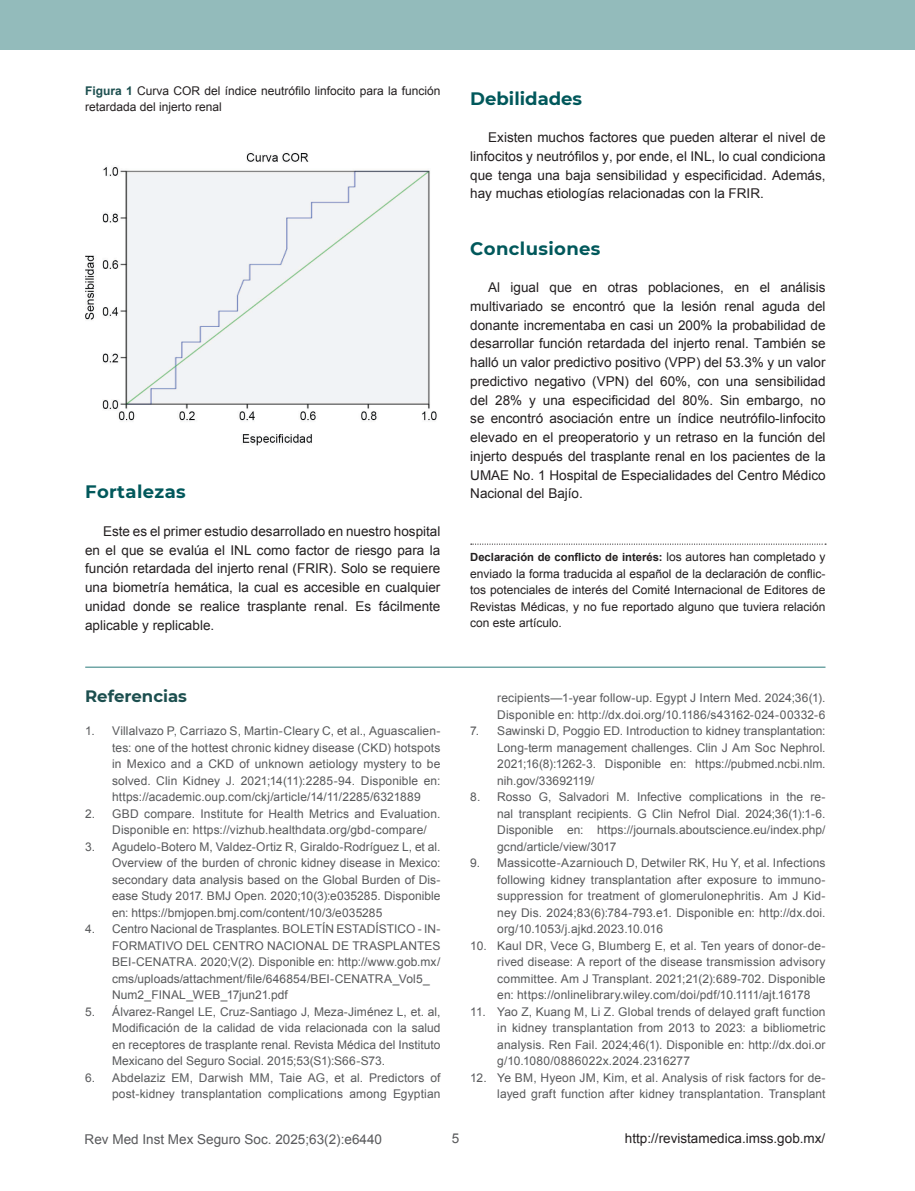
<style>
.page{position:relative;width:915px;height:1191px;background:#fff}
.page>*{position:absolute;margin:0;border:0;box-sizing:border-box;transform-origin:0 0}
.Sub_verde{font:700 18px "Montserrat";letter-spacing:.02em;color:#01585b}
.Sub_verde-2{font:700 18px "Montserrat";color:#01585b}
.Título_referencias{font:700 16.5px "Montserrat";color:#1c4f4f}
.t1{font:13.5px/18.8px "Arial";color:#231f20;text-align:justify}
.t2{font:13.5px "Arial";color:#58595b}
.Referencias{font:12px/16.5px "Arial";letter-spacing:.01em;color:#58595b;text-align:justify}
.Declaración{font:12px/16.5px "Arial";color:#231f20;text-align:justify}
.Figuras{font:12px/16.5px "Arial";color:#231f20}
.Declaración-2{font:700 11.25px "Arial";color:#231f20}
.s1{font-weight:700;color:#1c4f4f}
.s2{font-weight:400;font-size:12px}
</style>
<div class="page">
<svg style="left:470px;top:543px;width:355px;height:2px"></svg>
<hr style="left:85px;top:666px;width:740px;height:2px;background:#70a6a6">
<img style="left:85px;top:152px;width:352px;height:294px">
<div style="left:0;top:0;width:914px;height:50px;background:#93bbbb"></div>
<p class="Figuras" style="left:85px;top:82px;width:357px"><span class="s1">Figura 1</span> Curva COR del índice neutrófilo linfocito para la función retardada del injerto renal</p>
<p class="Sub_verde" style="left:85px;top:479px;width:102px">Fortalezas</p>
<p class="t1" style="left:85px;top:522px;width:357px;text-indent:18px">Este es el primer estudio desarrollado en nuestro hospital en el que se evalúa el INL como factor de riesgo para la función retardada del injerto renal (FRIR). Solo se requiere una biometría hemática, la cual es accesible en cualquier unidad donde se realice trasplante renal. Es fácilmente aplicable y replicable.</p>
<p class="Título_referencias" style="left:85px;top:684px;width:103px">Referencias</p>
<p class="Referencias" style="left:112px;top:722px;width:330px;text-indent:-27px">1. Villalvazo P, Carriazo S, Martin-Cleary C, et al., Aguascalien&shy;tes: one of the hottest chronic kidney disease (CKD) hotspots in Mexico and a CKD of unknown aetiology mystery to be solved. Clin Kidney J. 2021;14(11):2285-94. Disponible en: https://academic.oup.com/ckj/article/14/11/2285/6321889</p>
<p class="Referencias" style="left:112px;top:805px;width:330px;text-indent:-27px">2. GBD compare. Institute for Health Metrics and Evaluation.<br>Disponible en: https://vizhub.healthdata.org/gbd-compare/</p>
<p class="Referencias" style="left:112px;top:838px;width:330px;text-indent:-27px">3. Agudelo-Botero M, Valdez-Ortiz R, Giraldo-Rodríguez L, et al.<br>Overview of the burden of chronic kidney disease in Mexico: secondary data analysis based on the Global Burden of Dis&shy;ease Study 2017. BMJ Open. 2020;10(3):e035285. Disponible en: https://bmjopen.bmj.com/content/10/3/e035285</p>
<p class="Referencias" style="left:112px;top:920px;width:330px;text-align:left;text-indent:-27px">4. Centro Nacional de Trasplantes. BOLETÍN ESTADÍSTICO - IN-FORMATIVO DEL CENTRO NACIONAL DE TRASPLANTES BEI-CENATRA. 2020;V(2). Disponible en: http://www.gob.mx/ cms/uploads/attachment/file/646854/BEI-CENATRA_Vol5_ Num2_FINAL_WEB_17jun21.pdf</p>
<p class="Referencias" style="left:112px;top:1003px;width:330px;text-indent:-27px">5. Álvarez-Rangel LE, Cruz-Santiago J, Meza-Jiménez L, et. al, Modificación de la calidad de vida relacionada con la salud en receptores de trasplante renal. Revista Médica del Instituto Mexicano del Seguro Social. 2015;53(S1):S66-S73.</p>
<p class="Referencias" style="left:85px;top:1069px;width:357px;text-align:right">6. Abdelaziz EM, Darwish MM, Taie AG, et al. Predictors of post-kidney transplantation complications among Egyptian</p>
<p class="Sub_verde-2" style="left:470px;top:85px;width:113px">Debilidades</p>
<p class="t1" style="left:470px;top:128px;width:357px;text-indent:18px">Existen muchos factores que pueden alterar el nivel de linfocitos y neutrófilos y, por ende, el INL, lo cual condiciona que tenga una baja sensibilidad y especificidad. Además, hay muchas etiologías relacionadas con la FRIR.</p>
<p class="Sub_verde" style="left:470px;top:235px;width:132px">Conclusiones</p>
<p class="t1" style="left:470px;top:278px;width:357px;text-indent:18px">Al igual que en otras poblaciones, en el análisis multivariado se encontró que la lesión renal aguda del donante incrementaba en casi un 200% la probabilidad de desarrollar función retardada del injerto renal. También se halló un valor predictivo positivo (VPP) del 53.3% y un valor predictivo negativo (VPN) del 60%, con una sensibilidad del 28% y una especificidad del 80%. Sin embargo, no se encontró asociación entre un índice neutrófilo-linfocito elevado en el preoperatorio y un retraso en la función del injerto después del trasplante renal en los pacientes de la UMAE No. 1 Hospital de Especialidades del Centro Médico Nacional del Bajío.</p>
<p class="Declaración-2" style="left:470px;top:550px;width:357px">Declaración de conflicto de interés: <span class="s2">los autores han completado y</span></p>
<p class="Declaración" style="left:470px;top:565px;width:357px">enviado la forma traducida al español de la declaración de conflic&shy;tos potenciales de interés del Comité Internacional de Editores de Revistas Médicas, y no fue reportado alguno que tuviera relación con este artículo.</p>
<p class="Referencias" style="left:497px;top:689px;width:330px">recipients—1-year follow-up. Egypt J Intern Med. 2024;36(1).<br>Disponible en: http://dx.doi.org/10.1186/s43162-024-00332-6</p>
<p class="Referencias" style="left:497px;top:722px;width:330px;text-indent:-27px">7. Sawinski D, Poggio ED. Introduction to kidney transplantation:<br>Long-term management challenges. Clin J Am Soc Nephrol.<br>2021;16(8):1262-3. Disponible en: https://pubmed.ncbi.nlm. nih.gov/33692119/</p>
<p class="Referencias" style="left:497px;top:788px;width:330px;text-indent:-27px">8. Rosso G, Salvadori M. Infective complications in the re&shy;nal transplant recipients. G Clin Nefrol Dial. 2024;36(1):1-6.<br>Disponible en: https://journals.aboutscience.eu/index.php/ gcnd/article/view/3017</p>
<p class="Referencias" style="left:497px;top:854px;width:330px;text-indent:-27px">9. Massicotte-Azarniouch D, Detwiler RK, Hu Y, et al. Infections following kidney transplantation after exposure to immuno&shy;suppression for treatment of glomerulonephritis. Am J Kid&shy;ney Dis. 2024;83(6):784-793.e1. Disponible en: http://dx.doi. org/10.1053/j.ajkd.2023.10.016</p>
<p class="Referencias" style="left:497px;top:937px;width:330px;text-indent:-27px">10. Kaul DR, Vece G, Blumberg E, et al. Ten years of donor-de&shy;rived disease: A report of the disease transmission advisory committee. Am J Transplant. 2021;21(2):689-702. Disponible en: https://onlinelibrary.wiley.com/doi/pdf/10.1111/ajt.16178</p>
<p class="Referencias" style="left:497px;top:1003px;width:330px;text-indent:-27px">11. Yao Z, Kuang M, Li Z. Global trends of delayed graft function in kidney transplantation from 2013 to 2023: a bibliometric analysis. Ren Fail. 2024;46(1). Disponible en: http://dx.doi.or g/10.1080/0886022x.2024.2316277</p>
<p class="Referencias" style="left:470px;top:1069px;width:357px;text-align:right">12. Ye BM, Hyeon JM, Kim, et al. Analysis of risk factors for de&shy;layed graft function after kidney transplantation. Transplant</p>
<p class="t2" style="left:85px;top:1130px;width:299px">Rev Med Inst Mex Seguro Soc. 2025;63(2):e6440</p>
<p class="t1" style="left:624px;top:1129px;width:202px">http://revistamedica.imss.gob.mx/</p>
<p class="t2" style="left:451px;top:1129px;width:9px">5</p>
</div>
